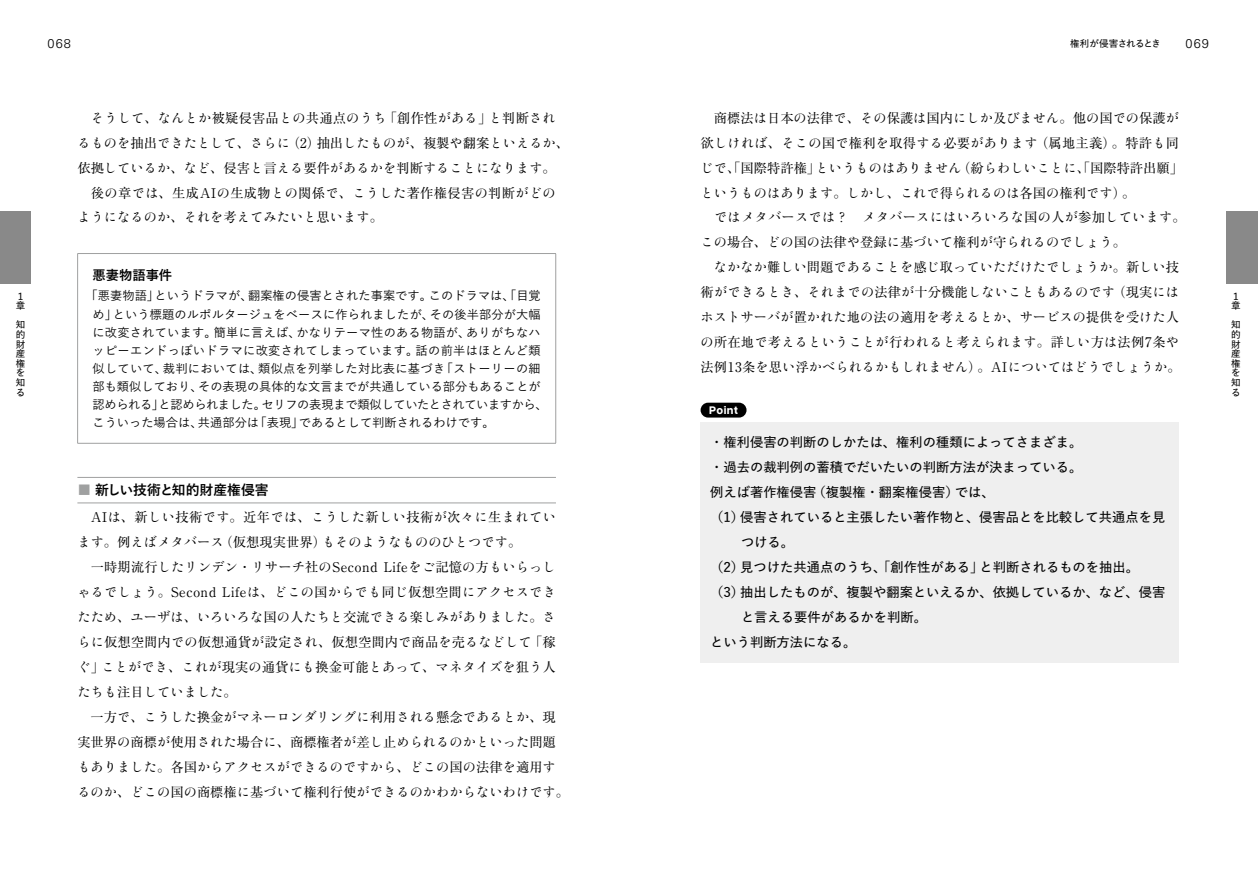
<style>
.page{position:relative;width:1258px;height:894px;background:#fff}
.page>*{position:absolute;margin:0;border:0;box-sizing:border-box;transform-origin:0 0}
.t1{font:700 13.8px "Yu Go Pr 6 N";color:#000}
.t2{font:13.35px/25px "Ryumin Std Regular KO";color:#000}
.t3{font:600 13.35px "Yu Go Pr 6 N";color:#000}
.t4{font:13.35px/25px "Ryumin Pr 6";letter-spacing:.01em;color:#000}
.t5{font:13.35px "Ryumin Pr 6";letter-spacing:.04em;color:#000}
.t6{font:700 13.35px "Yu Go Pr 6 N";color:#000}
.t7{font:300 12.75px "Univers LT Std";letter-spacing:.08em;color:#000}
.t8{font:500 12.15px/18px "Yu Go Pr 6 N";letter-spacing:.005em;color:#000}
.t9{font:700 11.7px "Overused Grotesk";letter-spacing:.035em;color:#fff}
.t10{font:600 9.6px/9.6px "Yu Go Pr 6 N";letter-spacing:-.07em;color:#000}
.s1{font-family:"Ryumin Pr 6"}
.s2{font-family:"Yu Min Pr 6 N"}
.s3{font-family:"Ryumin Std Regular KO"}
.s4{color:#9fa0a0}
</style>
<div class="page">
<div style="left:0;top:211px;width:31px;height:73px;background:#898989"></div>
<div style="left:1225px;top:211px;width:32px;height:73px;background:#898989"></div>
<hr style="left:77px;top:503px;width:479px;height:1px;background:#9fa0a0">
<hr style="left:77px;top:477px;width:479px;height:1px;background:#9fa0a0">
<hr style="left:77px;top:253px;width:479px;height:1px;background:#9fa0a0">
<hr style="left:77px;top:254px;width:1px;height:189px;background:#9fa0a0">
<hr style="left:555px;top:254px;width:1px;height:189px;background:#9fa0a0">
<hr style="left:77px;top:443px;width:479px;height:1px;background:#9fa0a0">
<div style="left:700px;top:422px;width:479px;height:41px;background:#efefef"></div>
<div style="left:700px;top:447px;width:479px;height:41px;background:#efefef"></div>
<div style="left:700px;top:472px;width:479px;height:41px;background:#efefef"></div>
<div style="left:700px;top:497px;width:479px;height:66px;background:#efefef"></div>
<div style="left:700px;top:547px;width:479px;height:41px;background:#efefef"></div>
<div style="left:700px;top:572px;width:479px;height:66px;background:#efefef"></div>
<div style="left:700px;top:622px;width:479px;height:41px;background:#efefef"></div>
<div style="left:700px;top:403px;width:46px;height:15px;background:#000;border-radius:7px"></div>
<p class="t7" style="left:48px;top:35px;width:25px">068</p>
<p class="t7" style="left:1185px;top:35px;width:25px">069</p>
<p class="t10" style="left:1070px;top:37px;width:92px">権利が侵害されるとき</p>
<p class="t10" style="left:16px;top:291px;width:11px;line-height:9.1px">１章</p>
<p class="t10" style="left:16px;top:319px;width:11px;text-align:justify">知的財産権を知る</p>
<p class="t2" style="left:77px;top:104px;width:493px;text-indent:13px">そうして<span class="s1">、</span>なんとか<span class="s1">被疑侵害品</span>との<span class="s1">共通点</span>のうち<span class="s2">「</span><span class="s1">創作性</span>がある<span class="s2">」</span>と<span class="s1">判断</span>されるものを<span class="s1">抽出</span>できたとして<span class="s1">、</span>さらに<span class="s1">（2）抽出</span>したものが<span class="s1">、複製</span>や<span class="s1">翻案</span>といえるか<span class="s1">、依拠</span>しているか<span class="s1">、</span>など<span class="s1">、侵害</span>と<span class="s1">言</span>える<span class="s1">要件</span>があるかを<span class="s1">判断</span>することになります<span class="s1">。</span></p>
<p class="t4" style="left:77px;top:179px;width:480px">　後<span class="s3">の</span>章<span class="s3">では</span>、生成AI<span class="s3">の</span>生成物<span class="s3">との</span>関係<span class="s3">で</span>、<span class="s3">こうした</span>著作権侵害<span class="s3">の</span>判断<span class="s3">がどの</span></p>
<p class="t2" style="left:77px;top:204px;width:320px">ようになるのか<span class="s1">、</span>それを<span class="s1">考</span>えてみたいと<span class="s1">思</span>います<span class="s1">。　</span></p>
<p class="t6" style="left:92px;top:268px;width:81px">悪妻物語事件</p>
<p class="t8" style="left:92px;top:285px;width:456px;text-indent:-7px">「悪妻物語」というドラマが、翻案権の侵害とされた事案です。このドラマは、「目覚め」という標題のルポルタージュをベースに作られましたが、その後半部分が大幅に改変されています。簡単に言えば、かなりテーマ性のある物語が、ありがちなハッピーエンドっぽいドラマに改変されてしまっています。話の前半はほとんど類似していて、裁判においては、類似点を列挙した対比表に基づき「ストーリーの細部も類似しており、その表現の具体的な文言までが共通している部分もあることが認められる」と認められました。セリフの表現まで類似していたとされていますから、こういった場合は、共通部分は「表現」であるとして判断されるわけです。</p>
<p class="t1" style="left:77px;top:483px;width:193px"><span class="s4">■</span> 新しい技術と知的財産権侵害</p>
<p class="t2" style="left:77px;top:504px;width:480px"><span class="s1">　AI</span>は<span class="s1">、新</span>しい<span class="s1">技術</span>です<span class="s1">。近年</span>では<span class="s1">、</span>こうした<span class="s1">新</span>しい<span class="s1">技術</span>が<span class="s1">次々</span>に<span class="s1">生</span>まれています<span class="s1">。例</span>えばメタバース<span class="s1">（仮想現実世界）</span>もそのようなもののひとつです<span class="s1">。</span></p>
<p class="t5" style="left:77px;top:557px;width:480px">　一時期流行<span class="s3">したリンデン</span>・<span class="s3">リサーチ</span>社<span class="s3">の</span>Second Life<span class="s3">をご</span>記憶<span class="s3">の</span>方<span class="s3">もいらっし</span></p>
<p class="t2" style="left:77px;top:578px;width:480px">ゃるでしょう<span class="s1">。Second Life</span>は<span class="s1">、</span>どこの<span class="s1">国</span>からでも<span class="s1">同</span>じ<span class="s1">仮想空間</span>にアクセスできたため<span class="s1">、</span>ユーザは<span class="s1">、</span>いろいろな<span class="s1">国</span>の<span class="s1">人</span>たちと<span class="s1">交流</span>できる<span class="s1">楽</span>しみがありました<span class="s1">。</span>さ</p>
<p class="t4" style="left:77px;top:629px;width:480px"><span class="s3">らに</span>仮想空間内<span class="s3">での</span>仮想通貨<span class="s3">が</span>設定<span class="s3">され</span>、仮想空間内<span class="s3">で</span>商品<span class="s3">を</span>売<span class="s3">るなどして</span><span class="s2">「</span>稼</p>
<p class="t2" style="left:77px;top:653px;width:480px">ぐ<span class="s2">」</span>ことができ<span class="s1">、</span>これが<span class="s1">現実</span>の<span class="s1">通貨</span>にも<span class="s1">換金可能</span>とあって<span class="s1">、</span>マネタイズを<span class="s1">狙</span>う<span class="s1">人</span>たちも<span class="s1">注目</span>していました<span class="s1">。<br>　一方</span>で<span class="s1">、</span>こうした<span class="s1">換金</span>がマネーロンダリングに<span class="s1">利用</span>される<span class="s1">懸念</span>であるとか<span class="s1">、現</span></p>
<p class="t4" style="left:77px;top:729px;width:480px">実世界<span class="s3">の</span>商標<span class="s3">が</span>使用<span class="s3">された</span>場合<span class="s3">に</span>、商標権者<span class="s3">が</span>差<span class="s3">し</span>止<span class="s3">められるのかといった</span>問題</p>
<p class="t2" style="left:77px;top:753px;width:493px">もありました<span class="s1">。各国</span>からアクセスができるのですから<span class="s1">、</span>どこの<span class="s1">国</span>の<span class="s1">法律</span>を<span class="s1">適用</span>するのか<span class="s1">、</span>どこの<span class="s1">国</span>の<span class="s1">商標権</span>に<span class="s1">基</span>づいて<span class="s1">権利行使</span>ができるのかわからないわけです<span class="s1">。</span></p>
<p class="t4" style="left:700px;top:104px;width:480px">　商標法<span class="s3">は</span>日本<span class="s3">の</span>法律<span class="s3">で</span>、<span class="s3">その</span>保護<span class="s3">は</span>国内<span class="s3">にしか</span>及<span class="s3">びません</span>。他<span class="s3">の</span>国<span class="s3">での</span>保護<span class="s3">が</span>欲<span class="s3">しければ</span>、<span class="s3">そこの</span>国<span class="s3">で</span>権利<span class="s3">を</span>取得<span class="s3">する</span>必要<span class="s3">があります</span>（属地主義）。特許<span class="s3">も</span>同</p>
<p class="t2" style="left:700px;top:154px;width:484px">じで<span class="s1">、</span><span class="s2">「</span><span class="s1">国際特許権</span><span class="s2">」</span>というものはありません<span class="s1">（紛</span>らわしいことに<span class="s1">、</span><span class="s2">「</span><span class="s1">国際特許出願</span><span class="s2">」</span>というものはあります<span class="s1">。</span>しかし<span class="s1">、</span>これで<span class="s1">得</span>られるのは<span class="s1">各国</span>の<span class="s1">権利</span>です<span class="s1">）。</span></p>
<p class="t2" style="left:700px;top:204px;width:486px;text-indent:13px">ではメタバースでは<span class="s1">？　</span>メタバースにはいろいろな<span class="s1">国</span>の<span class="s1">人</span>が<span class="s1">参加</span>しています<span class="s1">。</span>この<span class="s1">場合、</span>どの<span class="s1">国</span>の<span class="s1">法律</span>や<span class="s1">登録</span>に<span class="s1">基</span>づいて<span class="s1">権利</span>が<span class="s1">守</span>られるのでしょう<span class="s1">。</span></p>
<p class="t2" style="left:700px;top:254px;width:481px;text-align:justify;text-indent:13px">なかなか<span class="s1">難</span>しい<span class="s1">問題</span>であることを<span class="s1">感</span>じ<span class="s1">取</span>っていただけたでしょうか<span class="s1">。新</span>しい<span class="s1">技術</span>ができるとき<span class="s1">、</span>それまでの<span class="s1">法律</span>が<span class="s1">十分機能</span>しないこともあるのです<span class="s1">（現実</span>にはホストサーバが<span class="s1">置</span>かれた<span class="s1">地</span>の<span class="s1">法</span>の<span class="s1">適用</span>を<span class="s1">考</span>えるとか<span class="s1">、</span>サービスの<span class="s1">提供</span>を<span class="s1">受</span>けた<span class="s1">人</span>の<span class="s1">所在地</span>で<span class="s1">考</span>えるということが<span class="s1">行</span>われると<span class="s1">考</span>えられます<span class="s1">。詳</span>しい<span class="s1">方</span>は<span class="s1">法例7条</span>や<span class="s1">法例13条</span>を<span class="s1">思</span>い<span class="s1">浮</span>かべられるかもしれません<span class="s1">）。AI</span>についてはどうでしょうか<span class="s1">。</span></p>
<p class="t9" style="left:709px;top:401px;width:31px">Point</p>
<p class="t3" style="left:710px;top:430px;width:374px">・権利侵害の判断のしかたは、権利の種類によってさまざま。</p>
<p class="t3" style="left:710px;top:455px;width:374px">・過去の裁判例の蓄積でだいたいの判断方法が決まっている。</p>
<p class="t3" style="left:710px;top:480px;width:286px">例えば著作権侵害（複製権・翻案権侵害）では、</p>
<p class="t3" style="left:710px;top:505px;width:456px">（1）侵害されていると主張したい著作物と、侵害品とを比較して共通点を見</p>
<p class="t3" style="left:741px;top:530px;width:55px">つける。</p>
<p class="t3" style="left:710px;top:555px;width:430px">（2）見つけた共通点のうち、「創作性がある」と判断されるものを抽出。</p>
<p class="t3" style="left:710px;top:580px;width:456px">（3）抽出したものが、複製や翻案といえるか、依拠しているか、など、侵害</p>
<p class="t3" style="left:741px;top:605px;width:188px">と言える要件があるかを判断。</p>
<p class="t3" style="left:710px;top:630px;width:148px">という判断方法になる。</p>
<p class="t10" style="left:1231px;top:291px;width:11px;line-height:9.1px">１章</p>
<p class="t10" style="left:1231px;top:319px;width:11px;text-align:justify">知的財産権を知る</p>
</div>
